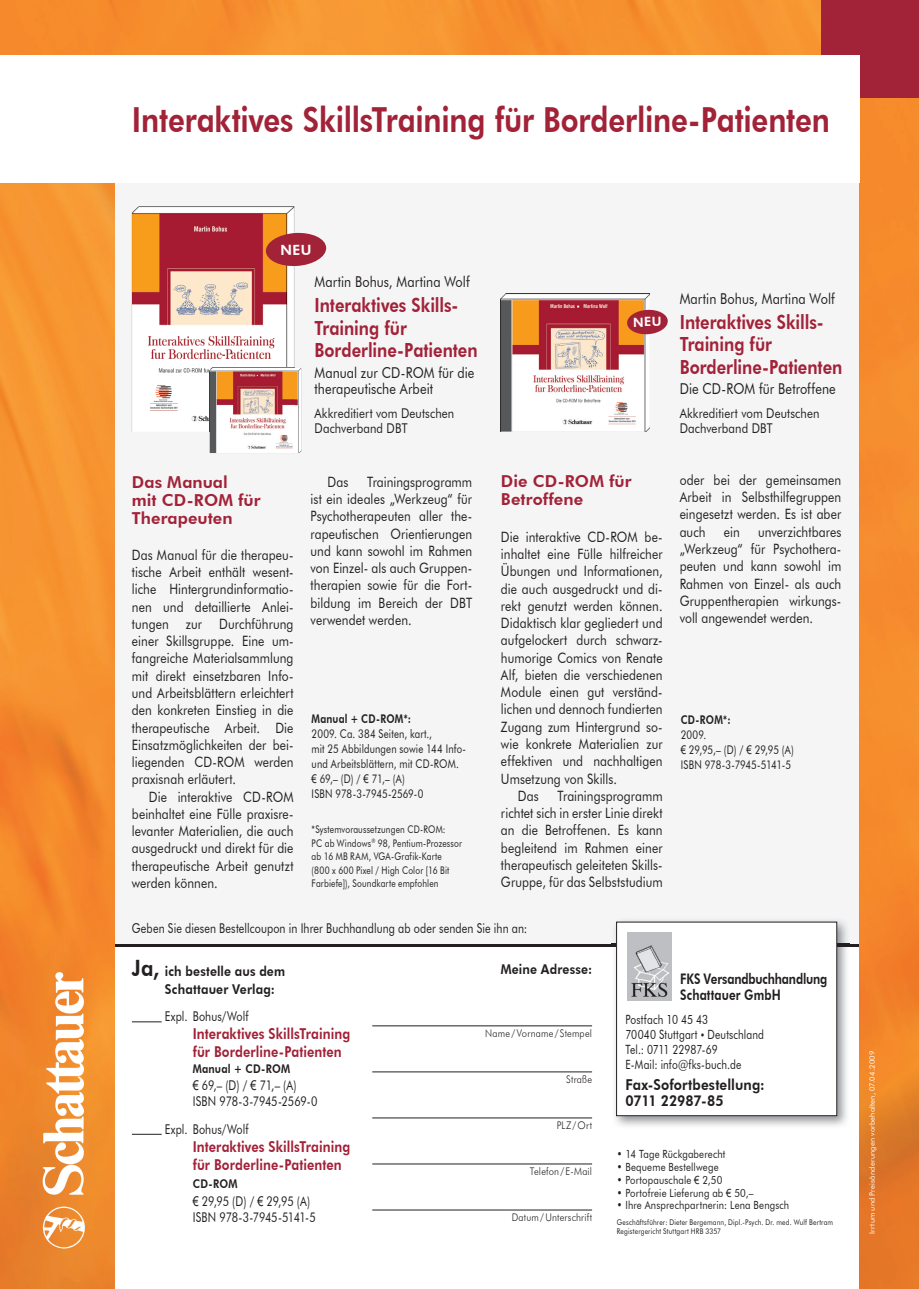
<style>
.page{position:relative;width:919px;height:1289px;background:#fff}
.page>*{position:absolute;margin:0;border:0;box-sizing:border-box;transform-origin:0 0}
.t1{font:800 34.5px "Futura BT";letter-spacing:-.005em;color:#a22238;scale:.85 1}
.t2{font:800 19.5px/22.5px "Futura BT";letter-spacing:-.005em;color:#a22238;scale:.85 1}
.t3{font:800 16.5px/18px "Futura BT";letter-spacing:.005em;color:#a22238}
.t4{font:15px/16.5px "Futura BT";letter-spacing:.005em;color:#231f20;scale:.85 1}
.t5{font:800 15px/18px "Futura BT";letter-spacing:.005em;color:#a22238;scale:.85 1}
.t6{font:800 15px/16.5px "Futura BT";letter-spacing:.005em;color:#231f20;scale:.9 1}
.t7{font:800 14.55px/16.5px "Futura BT";letter-spacing:-.005em;color:#231f20;scale:.8 1}
.t8{font:14.25px/17.2px "Futura BT";letter-spacing:.01em;color:#231f20;text-align:justify;scale:.85 1}
.t9{font:13.5px "Futura BT";letter-spacing:.01em;color:#231f20;scale:.8 1}
.t10{font:13.5px/15.8px "Futura BT";letter-spacing:-.02em;color:#231f20;scale:.8 1}
.t11{font:13.5px/15px "Futura BT";letter-spacing:.01em;color:#231f20;scale:.85 1}
.t12{font:800 13.5px/18px "Futura BT";letter-spacing:.015em;color:#231f20;scale:.9 1}
.t13{font:12.75px/15px "Futura BT";letter-spacing:.01em;color:#231f20;scale:.8 1}
.t14{font:12px/15px "Futura BT";letter-spacing:.015em;color:#231f20;scale:.8 1}
.t15{font:12px/15px "Futura BT";letter-spacing:-.01em;color:#231f20;scale:.8 1}
.t16{font:800 12px "Futura BT";letter-spacing:.02em;color:#231f20;scale:.8 1}
.t17{font:800 12px "Futura BT";letter-spacing:.02em;color:#231f20;scale:.85 1}
.t18{font:11.25px "Futura BT";letter-spacing:.02em;color:#231f20;scale:.85 1}
.t19{font:10.5px/13.5px "Futura BT";letter-spacing:.02em;color:#231f20;scale:.8 1}
.t20{font:300 10.5px "Futura BT";letter-spacing:.02em;color:#231f20;scale:.9 1}
.t21{font:7.8px/9px "Futura BT";letter-spacing:.025em;color:#231f20;scale:.85 1}
.t22{font:7.5px "Futura BT";letter-spacing:.025em;color:#fff}
.s1{font-family:"Arial"}
.s2{font-size:22.5px}
.s3{font-size:10.5px}
</style>
<div class="page">
<img style="left:0;top:0;width:821px;height:55px">
<hr style="left:108px;top:944px;width:765px;height:2px;background:#231f20">
<img style="left:0;top:183px;width:115px;height:1105px">
<img style="left:859px;top:98px;width:59px;height:1190px">
<div style="left:821px;top:0;width:97px;height:98px;background:#a22238"></div>
<div style="left:0;top:55px;width:859px;height:128px;background:#fff"></div>
<img style="left:55px;top:972px;width:29px;height:41px">
<hr style="left:132px;top:1021px;width:30px;height:1px;background:#231f20">
<hr style="left:132px;top:1133px;width:30px;height:1px;background:#231f20">
<hr style="left:372px;top:1025px;width:220px;height:1px;background:#231f20">
<hr style="left:372px;top:1071px;width:220px;height:1px;background:#231f20">
<hr style="left:372px;top:1117px;width:220px;height:1px;background:#231f20">
<hr style="left:372px;top:1163px;width:220px;height:1px;background:#231f20">
<hr style="left:372px;top:1209px;width:220px;height:1px;background:#231f20">
<img style="left:132px;top:206px;width:162px;height:226px">
<img style="left:210px;top:368px;width:91px;height:85px">
<img style="left:210px;top:368px;width:84px;height:64px">
<img style="left:501px;top:294px;width:148px;height:138px">
<img style="left:611px;top:946px;width:238px;height:180px">
<img style="left:611px;top:917px;width:238px;height:27px">
<div style="left:616px;top:922px;width:220px;height:193px;background:#fff"></div>
<div style="left:616px;top:921px;width:221px;height:195px;border:1px solid #231f20"></div>
<img style="left:627px;top:932px;width:44px;height:68px">
<svg style="left:265px;top:232px;width:61px;height:35px;background:#b84e4e"></svg>
<svg style="left:626px;top:309px;width:42px;height:26px"></svg>
<h1 class="t1" style="left:132px;top:99px;width:822px">Interaktives SkillsTraining für Borderline-Patienten</h1>
<p class="t3" style="left:132px;top:473px;width:130px">Das Manual<br>mit CD-ROM für<br>Therapeuten</p>
<p class="t8" style="left:132px;top:546px;width:192px">Das Manual für die therapeu&shy;tische Arbeit enthält wesent&shy;liche Hintergrundinformatio&shy;nen und detaillierte Anlei&shy;tungen zur Durchführung einer Skillsgruppe. Eine um&shy;fangreiche Materialsammlung mit direkt einsetzbaren Info&shy;und Arbeitsblättern erleichtert den konkreten Einstieg in die therapeutische Arbeit. Die Einsatzmöglichkeiten der bei&shy;liegenden CD-ROM werden praxisnah erläutert.</p>
<p class="t8" style="left:132px;top:787px;width:192px;text-indent:17px">Die interaktive CD-ROM beinhaltet eine Fülle praxisre&shy;levanter Materialien, die auch ausgedruckt und direkt für die therapeutische Arbeit genutzt werden können.</p>
<p class="t4" style="left:314px;top:274px;width:184px">Martin Bohus, Martina Wolf</p>
<h2 class="t2" style="left:314px;top:294px;width:193px">Interaktives Skills-<br>Training für<br>Borderline-Patienten</h2>
<p class="t4" style="left:314px;top:364px;width:190px">Manual zur CD-ROM für die therapeutische Arbeit</p>
<p class="t11" style="left:314px;top:405px;width:166px">Akkreditiert vom Deutschen<br>Dachverband DBT</p>
<p class="t8" style="left:310px;top:473px;width:192px;text-indent:57px">Trainingsprogramm ist ein ideales „Werkzeug“ für Psychotherapeuten aller the&shy;rapeutischen Orientierungen und kann sowohl im Rahmen von Einzel- als auch Gruppen&shy;therapien sowie für die Fort&shy;bildung im Bereich der DBT verwendet werden.</p>
<p class="t8" style="left:327px;top:473px;width:26px">Das</p>
<p class="t16" style="left:311px;top:711px;width:126px">Manual + CD-ROM*:</p>
<p class="t14" style="left:311px;top:726px;width:194px">2009. Ca. 384 Seiten, kart.,<br>mit 25 Abbildungen sowie 144 Info&shy;und Arbeitsblättern, mit CD-ROM. <span class="s1">€</span> 69,– (D) / <span class="s1">€</span> 71,– (A)<br>ISBN 978-3-7945-2569-0</p>
<p class="t19" style="left:311px;top:822px;width:189px">*Systemvoraussetzungen CD-ROM:<br>PC ab Windows<sup>®</sup> 98, Pentium-Prozessor ab 16 MB RAM, VGA-Grafik-Karte (800 x 600 Pixel / High Color [16 Bit Farbiefe]), Soundkarte empfohlen</p>
<p class="t3" style="left:501px;top:471px;width:132px">Die CD-ROM für<br>Betroffene</p>
<p class="t8" style="left:501px;top:528px;width:192px">Die interaktive CD-ROM be-</p>
<p class="t8" style="left:501px;top:545px;width:192px">inhaltet eine Fülle hilfreicher</p>
<p class="t8" style="left:501px;top:562px;width:192px">Übungen und Informationen,</p>
<p class="t8" style="left:501px;top:579px;width:192px">die auch ausgedruckt und di-</p>
<p class="t8" style="left:501px;top:597px;width:192px">rekt genutzt werden können.</p>
<p class="t8" style="left:501px;top:614px;width:192px">Didaktisch klar gegliedert und</p>
<p class="t8" style="left:501px;top:631px;width:192px">aufgelockert durch schwarz-</p>
<p class="t8" style="left:501px;top:649px;width:192px">humorige Comics von Renate</p>
<p class="t8" style="left:501px;top:666px;width:192px">Alf, bieten die verschiedenen</p>
<p class="t8" style="left:501px;top:683px;width:192px">Module einen gut verständ-</p>
<p class="t8" style="left:501px;top:700px;width:192px">lichen und dennoch fundierten</p>
<p class="t8" style="left:501px;top:718px;width:192px">Zugang zum Hintergrund so-</p>
<p class="t8" style="left:501px;top:735px;width:192px">wie konkrete Materialien zur</p>
<p class="t8" style="left:501px;top:752px;width:192px">effektiven und nachhaltigen</p>
<p class="t8" style="left:501px;top:769px;width:138px">Umsetzung von Skills.</p>
<p class="t8" style="left:518px;top:787px;width:26px">Das</p>
<p class="t8" style="left:501px;top:787px;width:192px;text-indent:57px">Trainingsprogramm richtet sich in erster Linie direkt an die Betroffenen. Es kann begleitend im Rahmen einer therapeutisch geleiteten Skills-Gruppe, für das Selbststudium</p>
<p class="t9" style="left:132px;top:920px;width:496px">Geben Sie diesen Bestellcoupon in Ihrer Buchhandlung ab oder senden Sie ihn an:</p>
<p class="t4" style="left:679px;top:290px;width:184px">Martin Bohus, Martina Wolf</p>
<h2 class="t2" style="left:679px;top:310px;width:193px">Interaktives Skills-<br>Training für<br>Borderline-Patienten</h2>
<p class="t4" style="left:679px;top:380px;width:185px">Die CD-ROM für Betroffene</p>
<p class="t11" style="left:679px;top:405px;width:166px">Akkreditiert vom Deutschen<br>Dachverband DBT</p>
<p class="t8" style="left:679px;top:471px;width:192px">oder bei der gemeinsamen Arbeit in Selbsthilfegruppen eingesetzt werden. Es ist aber auch</p>
<p class="t8" style="left:679px;top:523px;width:192px;text-indent:78px">unverzichtbares „Werkzeug“ für Psychothera&shy;peuten und kann sowohl im Rahmen von Einzel- als auch Gruppentherapien wirkungs&shy;voll angewendet werden.</p>
<p class="t8" style="left:723px;top:523px;width:20px">ein</p>
<p class="t16" style="left:680px;top:712px;width:64px">CD-ROM*:</p>
<p class="t15" style="left:680px;top:727px;width:143px">2009.<br><span class="s1">€</span> 29,95,– (D) / <span class="s1">€</span> 29,95 (A)<br>ISBN 978-3-7945-5141-5</p>
<p class="t12" style="left:165px;top:961px;width:135px;text-indent:-33px"><span class="s2">Ja,</span> ich bestelle aus dem<br>Schattauer Verlag:</p>
<p class="t9" style="left:165px;top:1008px;width:106px">Expl. Bohus/Wolf</p>
<p class="t5" style="left:193px;top:1025px;width:187px">Interaktives SkillsTraining für Borderline-Patienten</p>
<p class="t17" style="left:193px;top:1060px;width:116px">Manual + CD-ROM</p>
<p class="t10" style="left:193px;top:1077px;width:157px"><span class="s1">€</span> 69,– (D) / <span class="s1">€</span> 71,– (A)<br>ISBN 978-3-7945-2569-0</p>
<p class="t9" style="left:165px;top:1120px;width:106px">Expl. Bohus/Wolf</p>
<p class="t5" style="left:193px;top:1137px;width:187px">Interaktives SkillsTraining für Borderline-Patienten</p>
<p class="t17" style="left:193px;top:1176px;width:54px">CD-ROM</p>
<p class="t10" style="left:193px;top:1192px;width:155px"><span class="s1">€</span> 29,95 (D) / <span class="s1">€</span> 29,95 (A)<br>ISBN 978-3-7945-5141-5</p>
<p class="t12" style="left:500px;top:959px;width:103px">Meine Adresse:</p>
<p class="t20" style="left:485px;top:1026px;width:120px">Name / Vorname / Stempel</p>
<p class="t20" style="left:566px;top:1072px;width:30px">Straße</p>
<p class="t20" style="left:556px;top:1118px;width:41px">PLZ/Ort</p>
<p class="t20" style="left:529px;top:1164px;width:71px">Telefon / E-Mail</p>
<p class="t20" style="left:511px;top:1210px;width:91px">Datum /Unterschrift</p>
<p class="t7" style="left:680px;top:970px;width:186px">FKS Versandbuchhandlung<br>Schattauer GmbH</p>
<p class="t13" style="left:625px;top:1011px;width:175px">Postfach 10 45 43<br>70040 Stuttgart <span class="s3">•</span> Deutschland<br>Tel.: 0711 22987-69<br>E-Mail: info@fks-buch.de</p>
<p class="t6" style="left:625px;top:1075px;width:156px">Fax-Sofortbestellung:<br>0711 22987-85</p>
<p class="t18" style="left:617px;top:1147px;width:129px">• 14 Tage Rückgaberecht</p>
<p class="t18" style="left:617px;top:1160px;width:121px">• Bequeme Bestellwege</p>
<p class="t18" style="left:617px;top:1172px;width:126px">• Portopauschale <span class="s1">€</span> 2,50</p>
<p class="t18" style="left:617px;top:1185px;width:162px">• Portofreie Lieferung ab <span class="s1">€</span> 50,–</p>
<p class="t18" style="left:617px;top:1198px;width:204px">• Ihre Ansprechpartnerin: Lena Bengsch</p>
<p class="t21" style="left:617px;top:1217px;width:256px">Geschäftsführer: Dieter Bergemann, Dipl.-Psych. Dr. med. Wulf Bertram<br>Registergericht Stuttgart HRB 3357</p>
<p class="t22" style="left:867px;top:1233px;width:185px;rotate:-90deg">Irrtum und Preisänderungen vorbehalten, 07.04.2009</p>
</div>
